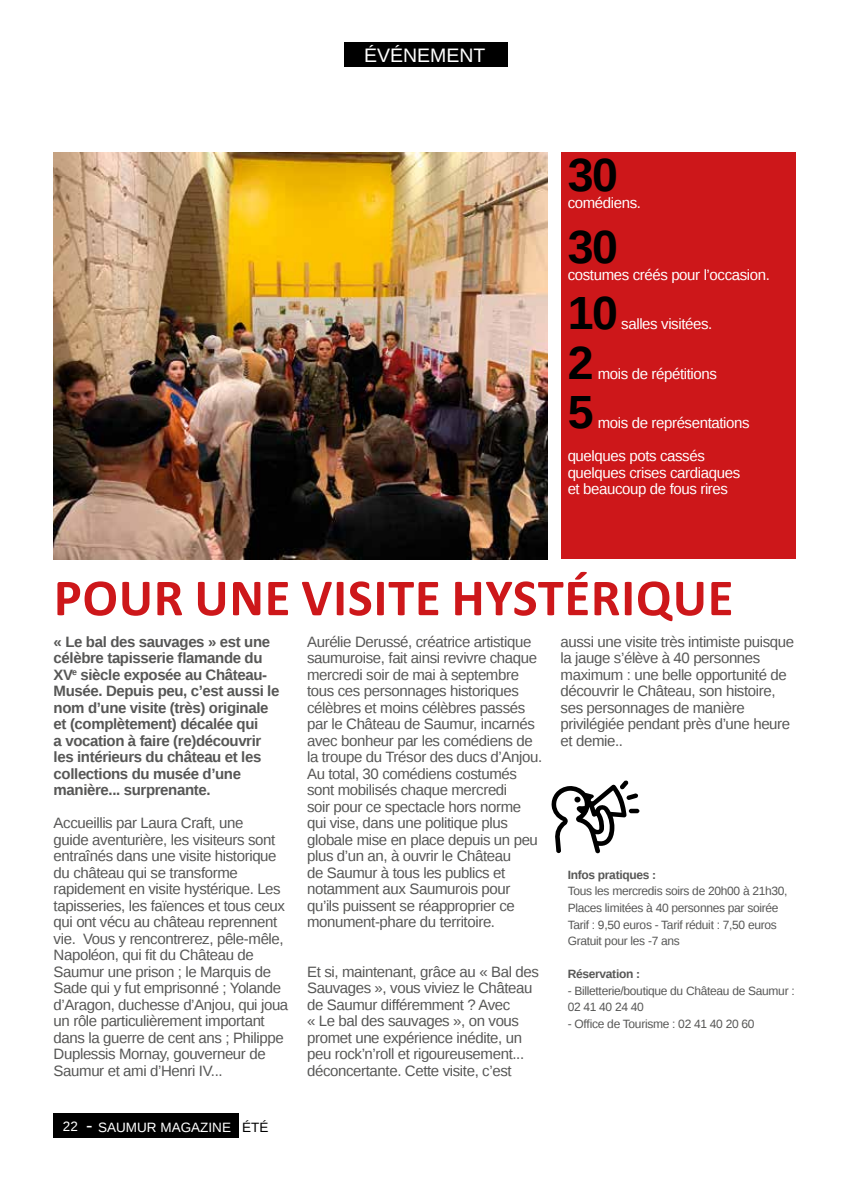
<style>
.page{position:relative;width:851px;height:1191px;background:#fff}
.page>*{position:absolute;margin:0;border:0;box-sizing:border-box;transform-origin:0 0}
.t1{font:700 52.5px "Calibri";letter-spacing:.015em;color:#cd171a}
.t2{font:700 46.5px "Liberation Sans";color:#000}
.t3{font:19.5px "Liberation Sans";color:#fff}
.t4{font:15px/16.5px "Liberation Sans";letter-spacing:-.025em;color:#575756}
.t5{font:700 15px/16.5px "Liberation Sans";letter-spacing:-.025em;color:#575756}
.t6{font:15px/16.5px "Liberation Sans";letter-spacing:-.025em;color:#fff}
.t7{font:13.5px "Liberation Sans";color:#fff}
.t8{font:12px/16.5px "Liberation Sans";letter-spacing:-.025em;color:#575756}
.t9{font:700 12px "Liberation Sans";letter-spacing:-.025em;color:#575756}
.s1{font-size:19.5px}
.s2{color:#000}
</style>
<div class="page">
<div style="left:54px;top:1113px;width:185px;height:24px;background:#000"></div>
<div style="left:343px;top:42px;width:164px;height:24px;background:#000"></div>
<div style="left:561px;top:152px;width:234px;height:407px;background:#cd171a"></div>
<svg style="left:551px;top:780px;width:87px;height:73px"></svg>
<div style="left:628px;top:808px;width:11px;height:5px;background:#000;border-radius:2px"></div>
<img style="left:54px;top:152px;width:493px;height:407px">
<h3 class="t3" style="left:364px;top:44px;width:123px">ÉVÉNEMENT</h3>
<h2 class="t2" style="left:567px;top:143px;width:52px">30</h2>
<p class="t6" style="left:567px;top:195px;width:75px">comédiens.</p>
<h2 class="t2" style="left:567px;top:215px;width:52px">30</h2>
<p class="t6" style="left:567px;top:267px;width:204px">costumes créés pour l’occasion.</p>
<h2 class="t2" style="left:567px;top:281px;width:52px">10</h2>
<p class="t6" style="left:621px;top:316px;width:93px">salles visitées.</p>
<h2 class="t2" style="left:567px;top:330px;width:27px">2</h2>
<p class="t6" style="left:597px;top:366px;width:121px">mois de répétitions</p>
<h2 class="t2" style="left:567px;top:380px;width:27px">5</h2>
<p class="t6" style="left:597px;top:415px;width:153px">mois de représentations</p>
<p class="t6" style="left:567px;top:448px;width:174px">quelques pots cassés quelques crises cardiaques et beaucoup de fous rires</p>
<h1 class="t1" style="left:54px;top:565px;width:681px">POUR UNE VISITE HYSTÉRIQUE</h1>
<p class="t5" style="left:54px;top:633px;width:227px">« Le bal des sauvages » est une célèbre tapisserie flamande du<br>XV<sup>e</sup> siècle exposée au Château-<br>Musée. Depuis peu, c’est aussi le nom d’une visite (très) originale et (complètement) décalée qui<br>a vocation à faire (re)découvrir les intérieurs du château et les collections du musée d’une manière... surprenante.</p>
<p class="t4" style="left:54px;top:815px;width:236px">Accueillis par Laura Craft, une<br>guide aventurière, les visiteurs sont entraînés dans une visite historique du château qui se transforme rapidement en visite hystérique. Les tapisseries, les faïences et tous ceux qui ont vécu au château reprennent vie. Vous y rencontrerez, pêle-mêle, Napoléon, qui fit du Château de Saumur une prison ; le Marquis de Sade qui y fut emprisonné ; Yolande d’Aragon, duchesse d’Anjou, qui joua un rôle particulièrement important dans la guerre de cent ans ; Philippe Duplessis Mornay, gouverneur de Saumur et ami d’Henri IV...</p>
<p class="t7" style="left:63px;top:1119px;width:207px">22 <span class="s1">-</span> SAUMUR MAGAZINE <span class="s2">ÉTÉ</span></p>
<p class="t4" style="left:307px;top:634px;width:236px">Aurélie Derussé, créatrice artistique saumuroise, fait ainsi revivre chaque mercredi soir de mai à septembre tous ces personnages historiques célèbres et moins célèbres passés par le Château de Saumur, incarnés avec bonheur par les comédiens de la troupe du Trésor des ducs d’Anjou.<br>Au total, 30 comédiens costumés sont mobilisés chaque mercredi<br>soir pour ce spectacle hors norme qui vise, dans une politique plus globale mise en place depuis un peu plus d’un an, à ouvrir le Château<br>de Saumur à tous les publics et notamment aux Saumurois pour qu’ils puissent se réapproprier ce monument-phare du territoire.</p>
<p class="t4" style="left:307px;top:964px;width:233px">Et si, maintenant, grâce au « Bal des Sauvages », vous viviez le Château de Saumur différemment ? Avec<br>« Le bal des sauvages », on vous promet une expérience inédite, un peu rock’n’roll et rigoureusement... déconcertante. Cette visite, c’est</p>
<p class="t4" style="left:560px;top:634px;width:235px">aussi une visite très intimiste puisque la jauge s’élève à 40 personnes maximum : une belle opportunité de découvrir le Château, son histoire, ses personnages de manière privilégiée pendant près d’une heure et demie..</p>
<p class="t9" style="left:567px;top:866px;width:90px">Infos pratiques :</p>
<p class="t8" style="left:567px;top:883px;width:221px">Tous les mercredis soirs de 20h00 à 21h30, Places limitées à 40 personnes par soirée Tarif : 9,50 euros - Tarif réduit : 7,50 euros Gratuit pour les -7 ans</p>
<p class="t9" style="left:567px;top:965px;width:74px">Réservation :</p>
<p class="t8" style="left:567px;top:982px;width:228px">- Billetterie/boutique du Château de Saumur :<br>02 41 40 24 40</p>
<p class="t8" style="left:567px;top:1015px;width:188px">- Office de Tourisme : 02 41 40 20 60</p>
</div>
